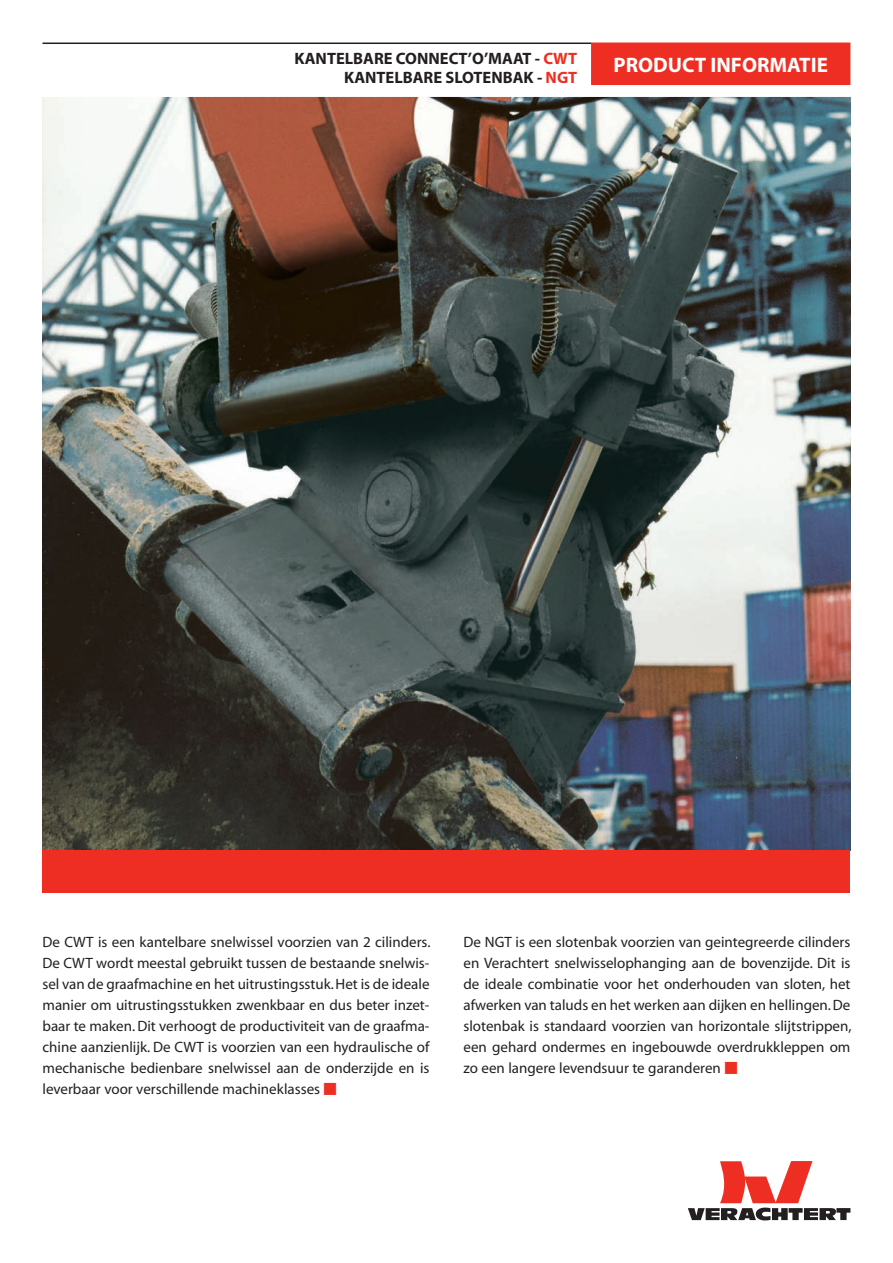
<style>
.page{position:relative;width:893px;height:1263px;background:#fff}
.page>*{position:absolute;margin:0;border:0;box-sizing:border-box;transform-origin:0 0}
.t1{font:700 21px "Myriad";color:#fff}
.t2{font:700 16.5px "Myriad";color:#231f20}
.t3{font:700 16.5px "Myriad";color:#ee2e22}
.t4{font:15px/21px "Myriad";color:#231f20;text-align:justify}
.s1{color:#231f20}
.s2{color:#ee2e22}
</style>
<div class="page">
<img style="left:43px;top:97px;width:807px;height:753px">
<svg style="left:688px;top:1161px;width:162px;height:59px"></svg>
<div style="left:43px;top:850px;width:807px;height:43px;background:#ee2e22"></div>
<svg style="left:42px;top:42px;width:809px;height:55px"></svg>
<div style="left:591px;top:43px;width:259px;height:42px;background:#ee2e22"></div>
<hr style="left:43px;top:43px;width:548px;height:1px;background:#231f20">
<p class="t2" style="left:294px;top:50px;width:22px">KANTE</p>
<p class="t2" style="left:345px;top:50px;width:29px">LBARE</p>
<p class="t2" style="left:396px;top:50px;width:21px">CONNECT</p>
<p class="t2" style="left:468px;top:50px;width:31px">’O’MAAT</p>
<p class="t3" style="left:535px;top:50px;width:44px"><span class="s1">-</span> CWT</p>
<p class="t2" style="left:344px;top:69px;width:22px">KANTE</p>
<p class="t2" style="left:394px;top:69px;width:29px">LBARE</p>
<p class="t2" style="left:446px;top:69px;width:28px">SLOTEN</p>
<p class="t2" style="left:503px;top:69px;width:76px">BAK - <span class="s2">NGT</span></p>
<h1 class="t1" style="left:614px;top:54px;width:216px">PRODUCT INFORMATIE</h1>
<p class="t4" style="left:43px;top:932px;width:389px">De CWT is een kantelbare snelwissel voorzien van 2 cilinders.<br>De CWT wordt meestal gebruikt tussen de bestaande snelwis&shy;sel van de graafmachine en het uitrustingsstuk. Het is de ideale manier om uitrustingsstukken zwenkbaar en dus beter inzet&shy;baar te maken. Dit verhoogt de productiviteit van de graafma&shy;chine aanzienlijk. De CWT is voorzien van een hydraulische of mechanische bedienbare snelwissel aan de onderzijde en is leverbaar voor verschillende machineklasses</p>
<p class="t4" style="left:463px;top:932px;width:389px">De NGT is een slotenbak voorzien van geintegreerde cilinders en Verachtert snelwisselophanging aan de bovenzijde. Dit is de ideale combinatie voor het onderhouden van sloten, het afwerken van taluds en het werken aan dijken en hellingen. De slotenbak is standaard voorzien van horizontale slijtstrippen, een gehard ondermes en ingebouwde overdrukkleppen om zo een langere levendsuur te garanderen</p>
</div>
